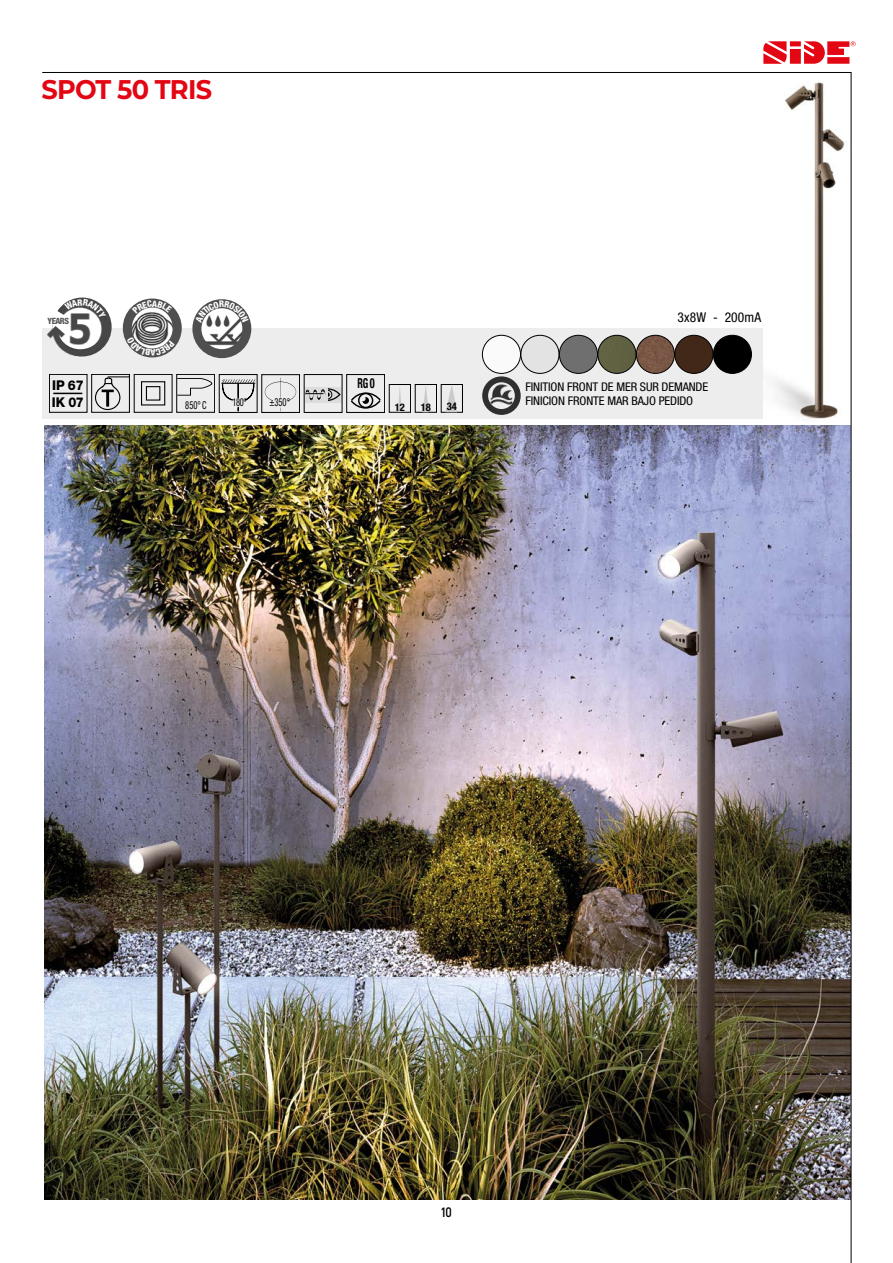
<style>
.page{position:relative;width:893px;height:1263px;background:#fff}
.page>*{position:absolute;margin:0;border:0;box-sizing:border-box;transform-origin:0 0}
.t1{font:700 27px "Montserrat";letter-spacing:-.03em;color:#e30613;scale:.95 1}
.t2{font:700 condensed 13.8px "Helvetica Neue LT Std";color:#000;scale:.72 1}
.t3{font:condensed 13.5px "Helvetica Neue LT Std";letter-spacing:.01em;color:#000}
.t4{font:800 13.5px/17.4px "Helvetica Neue LT Std";color:#000;scale:.94 1}
.t5{font:700 13.5px "Akrobat";color:#000}
.t6{font:condensed 12px/14.4px "Helvetica Neue LT Std";letter-spacing:-.01em;color:#000;scale:1.04 1}
.t7{font:condensed 11.1px "Helvetica Neue LT Std";color:#000;scale:.77 1}
.t8{font:condensed 10.95px "Helvetica Neue LT Std";letter-spacing:-.02em;color:#000;scale:.77 1}
.t9{font:700 condensed 10.5px "Helvetica Neue LT Std";color:#000}
.t10{font:800 condensed 8.7px "Helvetica Neue LT Std";letter-spacing:-.06em;color:#575756}
</style>
<div class="page">
<img style="left:851px;top:73px;width:1px;height:349px">
<svg style="left:763px;top:41px;width:93px;height:23px"></svg>
<img style="left:42px;top:72px;width:809px;height:1191px">
<img style="left:128px;top:303px;width:48px;height:50px">
<div style="left:123px;top:299px;width:59px;height:58px;border:9px solid #504f4f;border-radius:50%"></div>
<div style="left:53px;top:298px;width:59px;height:58px;border:9px solid #474746;border-radius:50%"></div>
<img style="left:45px;top:297px;width:60px;height:62px">
<svg style="left:195px;top:301px;width:54px;height:21px"></svg>
<svg style="left:132px;top:300px;width:40px;height:14px"></svg>
<svg style="left:127px;top:337px;width:48px;height:19px"></svg>
<svg style="left:53px;top:299px;width:53px;height:35px"></svg>
<h1 class="t1" style="left:41px;top:70px;width:181px">SPOT 50 TRIS</h1>
<p class="t10" style="left:48px;top:316px;width:23px">YEARS</p>
<p class="t4" style="left:52px;top:376px;width:36px">IP 67<br>IK 07</p>
<p class="t8" style="left:185px;top:399px;width:29px">850° C</p>
<p class="t8" style="left:232px;top:396px;width:20px">180°</p>
<p class="t7" style="left:269px;top:396px;width:28px">±350°</p>
<p class="t2" style="left:357px;top:375px;width:26px">RG 0</p>
<p class="t9" style="left:395px;top:400px;width:12px">12</p>
<p class="t9" style="left:421px;top:400px;width:12px">18</p>
<p class="t9" style="left:447px;top:400px;width:12px">34</p>
<p class="t3" style="left:678px;top:310px;width:85px">3x8W - 200mA</p>
<p class="t6" style="left:525px;top:379px;width:177px">FINITION FRONT DE MER SUR DEMANDE<br>FINICION FRONTE MAR BAJO PEDIDO</p>
<p class="t5" style="left:441px;top:1203px;width:12px">10</p>
</div>
